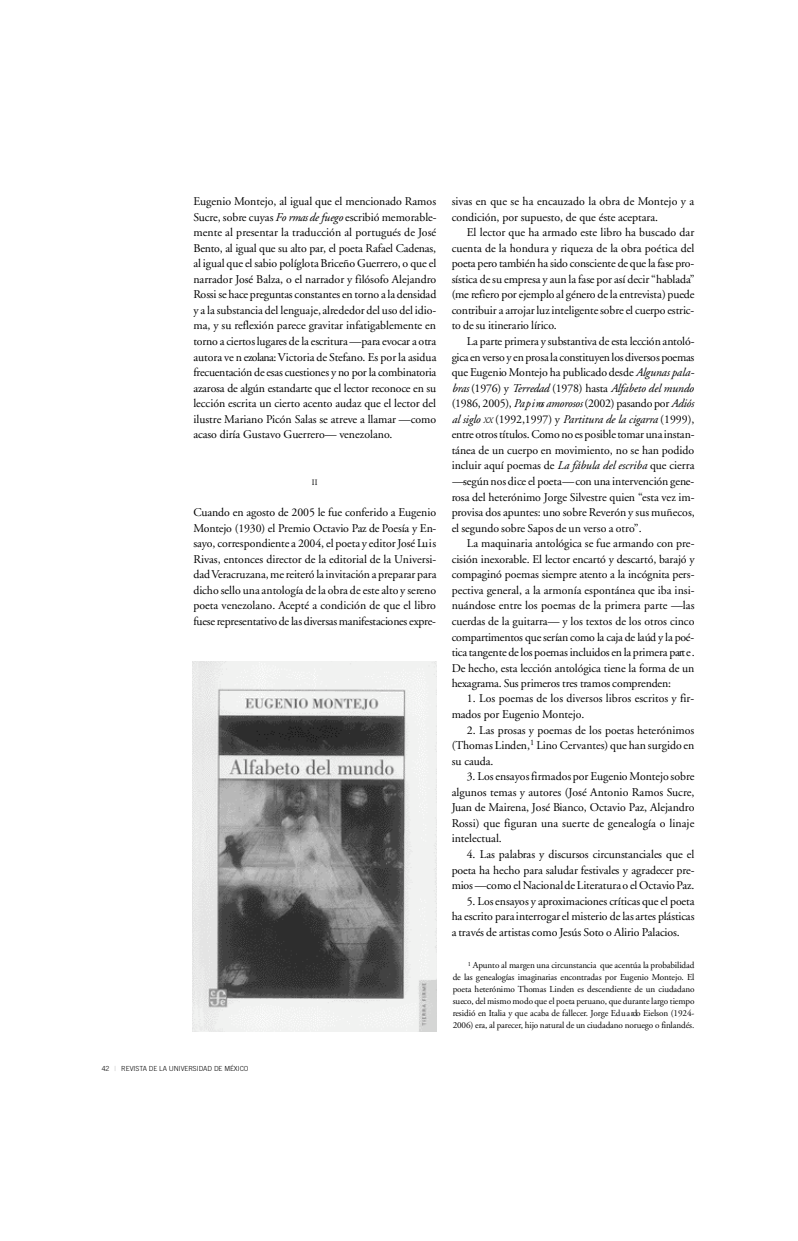
<style>
.page{position:relative;width:798px;height:1241px;background:#fff}
.page>*{position:absolute;margin:0;border:0;box-sizing:border-box;transform-origin:0 0}
.t1{font:11.88px/15.5px "Adobe Garamond";letter-spacing:-.005em;color:#000;text-align:justify}
.t2{font:9.12px/11.9px "Adobe Garamond";color:#000;text-align:justify}
.t3{font:8.25px "Adobe Garamond";color:#000}
.t4{font:300 7px "Trade Gothic";letter-spacing:-.01em;color:#000}
.s1{font-style:italic}
.s2{font-weight:400;color:#bfbfbf}
.s3{font-style:italic;font-size:8.25px}
</style>
<div class="page">
<img style="left:192px;top:661px;width:244px;height:369px">
<p class="t1" style="left:193px;top:195px;width:245px">Eugenio Montejo, al igual que el mencionado Ramos Su c re, sobre cuyas <span class="s1">Fo rmas de fuego</span> escribió memorable&shy;mente al presentar la traducción al portugués de José Bento, al igual que su alto par, el poeta Rafael Cadenas, al igual que el sabio políglota Briceño Gu e rre ro, o queel narrador José Balza, o el narrador y filósofo Alejandro Rossi se hace preguntas constantes en torno a la densidad y a la substancia del lenguaje, alrededor del uso del idio&shy;ma, y su reflexión parece gravitar infatigablemente en torno a ciertoslugares dela escritura —para evocar a otra autora ve n ezolana:Victoria de Ste fa n o. Es por la asidua frecuentación de esas cuestiones y no por la combinatoria azarosa de algún estandarte que el lector reconoce en su lección escrita un cierto acento audaz que el lector del ilustre Mariano Picón Salas se atreve a llamar —como acaso diría Gustavo Guerrero— venezolano.</p>
<p class="t3" style="left:312px;top:479px;width:7px">II</p>
<p class="t1" style="left:193px;top:505px;width:244px">Cuando en agosto de 2005 le fue conferido a Eugenio Montejo (1930) el Premio Octavio Paz de Poesía y En&shy;sa yo, correspondiente a 2004, el poeta y editor José Lu i s Rivas, entonces director de la editorial de la Universi&shy;dad Ve ra c ruzana, mereiteró la invitación a preparar para dicho sello una antología de la obra de este alto y sere n o poeta venezolano. Acepté a condición de que el libro fuesere p re se n ta tivo de lasdiversasmanifestaciones expre-</p>
<p class="t4" style="left:102px;top:1065px;width:148px">42 <span class="s2">|</span> REVISTA DE LA UNIVERSIDAD DE MÉXICO</p>
<p class="t1" style="left:451px;top:195px;width:244px">sivas en que se ha encauzado la obra de Montejo y a condición, por supuesto, de que éste aceptara.</p>
<p class="t1" style="left:451px;top:226px;width:244px;text-indent:15px">El lector que ha armado este libro ha buscado dar cuenta de la hondura y riqueza de la obra poética del poeta pero también ha sido consciente de que la fase pro&shy;sística desu empresa y aun la fase por así decir “hablada” (me re fie ro por ejemplo al género de la entrevista) puede contribuir a arrojar luz inteligente sobre el cuerpo estric&shy;to de su itinerario lírico.</p>
<p class="t1" style="left:451px;top:335px;width:244px;text-align:left;text-indent:15px">La parte primera y substantiva de esta lección antoló&shy;gica en verso y enprosa la constituyenlos diversos poemas que Eugenio Montejo ha publicado desde <span class="s1">Algunas pala&shy;bras</span> (1976) y <span class="s1">Terredad</span> (1978) hasta <span class="s1">Alfabeto del mundo </span>(1986, 2005), <span class="s1">Pa p iros amorosos</span> (2002) pasando por <span class="s1">Ad ió s al siglo</span> <span class="s3">XX</span> (1992,1997) y <span class="s1">Partitura de la cigarra</span> (1999), e n tre otrostítulos. Comono es posibletomar una instan&shy;tánea de un cuerpo en movimiento, no se han podido incluir aquí poemas de <span class="s1">La fábula del escriba</span> que cierra <span class="s1">—</span>según nos dice el poeta<span class="s1">—</span>con una intervención gene&shy;rosa del heterónimo Jorge Silvestre quien “esta vez im&shy;p rovisa dos apuntes: uno sobre Re verón y sus muñecos, el segundo sobre Sapos de un verso a otro” .</p>
<p class="t1" style="left:451px;top:536px;width:244px;text-indent:15px">La maquinaria antológica se fue armando con pre&shy;cisión inexorable. El lector encartó y descartó, barajó y compaginó poemas siempre atento a la incógnita pers&shy;pectiva general, a la armonía espontánea que iba insi&shy;nuándose entre los poemas de la primera parte —las cuerdas de la guitarra— y los textos de los otros cinco c o m p a rtimentos que serían como la caja de laúd y la poé&shy;tica tangente de los poemas incluidos en la primera part e .<br>De hecho, esta lección antológica tiene la forma de un hexagrama. Sus primeros tres tramos compre n d e n :</p>
<p class="t1" style="left:451px;top:691px;width:244px;text-indent:15px">1. Los poemas de los diversos libros escritos y fir&shy;mados por Eugenio Montejo.</p>
<p class="t1" style="left:451px;top:723px;width:244px;text-indent:15px">2. Las prosas y poemas de los poetas heterónimos (Thomas Linden,<sup>1</sup> Lino Cervantes) que han surgido en su cauda.</p>
<p class="t1" style="left:451px;top:769px;width:244px;text-indent:15px">3. Los ensayosfirmados por Eugenio Montejo sobre algunos temas y autores (José Antonio Ramos Sucre, Juan de Mairena, José Bianco, Octavio Paz, Alejandro Rossi) que figuran una suerte de genealogía o linaje intelectual.</p>
<p class="t1" style="left:451px;top:847px;width:244px;text-indent:15px">4. Las palabras y discursos circunstanciales que el poeta ha hecho para saludar festivales y agradecer pre&shy;mios —como el Nacionalde Literatura o el Octavio Pa z .</p>
<p class="t1" style="left:451px;top:894px;width:244px;text-indent:15px">5. Losensayos y aproximaciones críticas que el poeta ha escrito para interrogarel misterio de las artes plásticas a través de artistas como Jesús Soto o Alirio Pa la c io s.</p>
<p class="t2" style="left:452px;top:960px;width:243px;text-indent:15px"><sup>1</sup> Apunto al margen una circunstancia que acentúa la pro b a b ilid a d de las genealogías imaginarias encontradas por Eugenio Mo n te jo. El poeta heterónimo Thomas Linden es descendiente de un ciudadano sueco, del mismo modo que el poeta peruano, que durante largo tiempo residió en Italia y que acaba de fallecer. Jorge Ed u a rdo Eielson (1924- 2006) era, al pare c e r, hijo natural de un ciudadano noruego o finlandés.</p>
</div>
